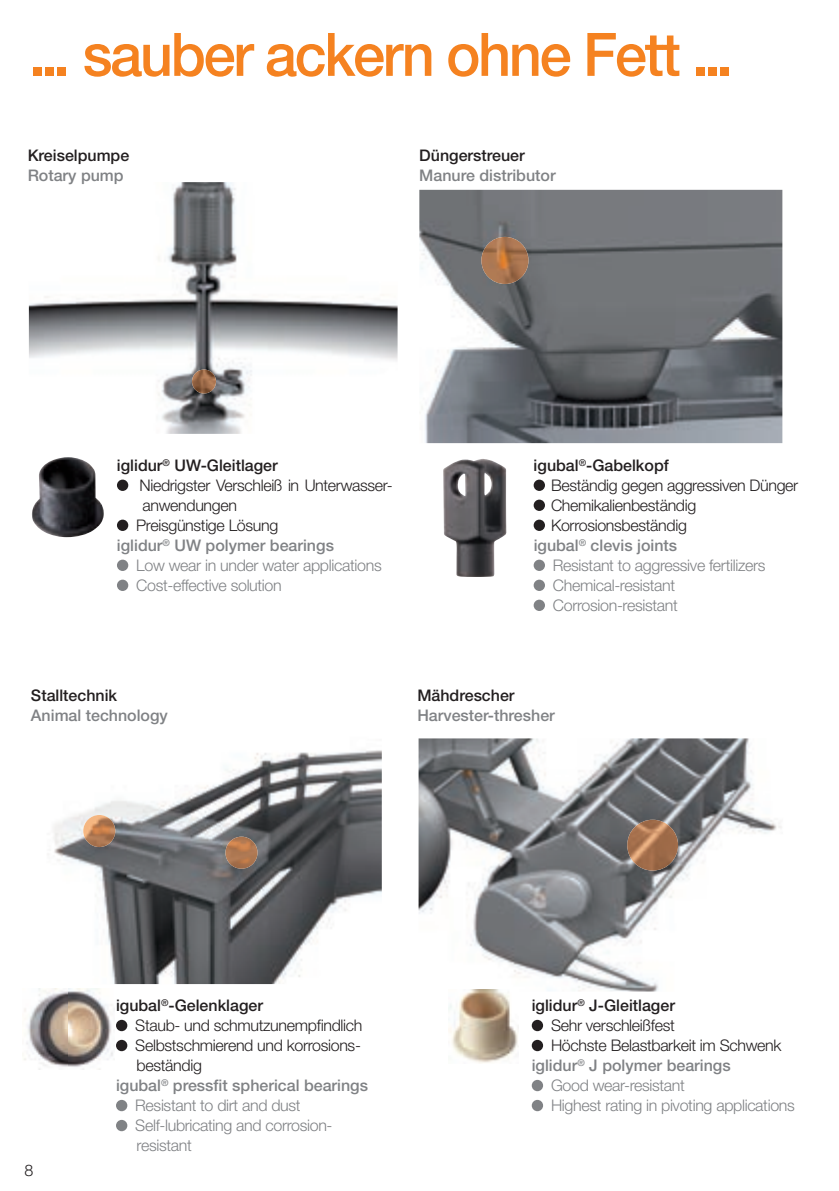
<style>
.page{position:relative;width:839px;height:1191px;background:#fff}
.page>*{position:absolute;margin:0;border:0;box-sizing:border-box;transform-origin:0 0}
.t1{font:500 60px "Helvetica Neue LT";letter-spacing:-.04em;color:#f58220}
.t2{font:300 16px "Helvetica Neue LT";letter-spacing:-.02em;color:#231f20}
.t3{font:300 16px "Helvetica Neue LT";letter-spacing:-.02em;color:#808285}
.t4{font:500 16px "Helvetica Neue LT";color:#808285}
.t5{font:500 16px "Helvetica Neue LT";color:#231f20}
</style>
<div class="page">
<div style="left:117px;top:479px;width:11px;height:12px;background:#231f20;border-radius:50%"></div>
<div style="left:117px;top:519px;width:11px;height:12px;background:#231f20;border-radius:50%"></div>
<div style="left:117px;top:559px;width:11px;height:12px;background:#808285;border-radius:50%"></div>
<div style="left:117px;top:579px;width:11px;height:12px;background:#808285;border-radius:50%"></div>
<img style="left:32px;top:457px;width:72px;height:80px">
<img style="left:29px;top:182px;width:369px;height:252px">
<img style="left:192px;top:369px;width:24px;height:24px;border-radius:12px">
<img style="left:419px;top:738px;width:363px;height:253px">
<img style="left:627px;top:819px;width:51px;height:51px;border-radius:25px">
<div style="left:532px;top:1019px;width:11px;height:12px;background:#231f20;border-radius:50%"></div>
<div style="left:532px;top:1039px;width:11px;height:12px;background:#231f20;border-radius:50%"></div>
<div style="left:532px;top:1079px;width:11px;height:12px;background:#808285;border-radius:50%"></div>
<div style="left:532px;top:1099px;width:11px;height:12px;background:#808285;border-radius:50%"></div>
<img style="left:449px;top:989px;width:70px;height:74px">
<div style="left:534px;top:479px;width:11px;height:12px;background:#231f20;border-radius:50%"></div>
<div style="left:534px;top:499px;width:11px;height:12px;background:#231f20;border-radius:50%"></div>
<div style="left:534px;top:519px;width:11px;height:12px;background:#231f20;border-radius:50%"></div>
<div style="left:534px;top:559px;width:11px;height:12px;background:#808285;border-radius:50%"></div>
<div style="left:534px;top:579px;width:11px;height:12px;background:#808285;border-radius:50%"></div>
<div style="left:534px;top:599px;width:11px;height:12px;background:#808285;border-radius:50%"></div>
<img style="left:419px;top:190px;width:363px;height:253px">
<img style="left:481px;top:237px;width:47px;height:47px;border-radius:24px">
<img style="left:443px;top:459px;width:64px;height:118px">
<img style="left:48px;top:750px;width:334px;height:234px">
<img style="left:83px;top:815px;width:32px;height:32px;border-radius:16px">
<img style="left:225px;top:836px;width:33px;height:32px;border-radius:16px">
<div style="left:116px;top:1019px;width:11px;height:12px;background:#231f20;border-radius:50%"></div>
<div style="left:116px;top:1039px;width:11px;height:12px;background:#231f20;border-radius:50%"></div>
<div style="left:116px;top:1099px;width:11px;height:12px;background:#808285;border-radius:50%"></div>
<div style="left:116px;top:1119px;width:11px;height:12px;background:#808285;border-radius:50%"></div>
<img style="left:24px;top:988px;width:91px;height:81px">
<h1 class="t1" style="left:29px;top:19px;width:705px">... sauber ackern ohne Fett ...</h1>
<p class="t5" style="left:28px;top:146px;width:103px">Kreiselpumpe</p>
<p class="t4" style="left:28px;top:166px;width:98px">Rotary pump</p>
<p class="t5" style="left:419px;top:146px;width:107px">Düngerstreuer</p>
<p class="t4" style="left:419px;top:166px;width:138px">Manure distributor</p>
<p class="t5" style="left:117px;top:456px;width:162px">iglidur<sup>®</sup> UW-Gleitlager</p>
<p class="t2" style="left:139px;top:475px;width:255px">Niedrigster Verschleiß in Unterwasser-</p>
<p class="t2" style="left:142px;top:495px;width:96px">anwendungen</p>
<p class="t2" style="left:136px;top:515px;width:144px">Preisgünstige Lösung</p>
<p class="t4" style="left:117px;top:536px;width:219px">iglidur<sup>®</sup> UW polymer bearings</p>
<p class="t3" style="left:136px;top:555px;width:247px">Low wear in under water applications</p>
<p class="t3" style="left:136px;top:575px;width:147px">Cost-effective solution</p>
<p class="t5" style="left:534px;top:456px;width:137px">igubal<sup>®</sup>-Gabelkopf</p>
<p class="t2" style="left:551px;top:475px;width:249px">Beständig gegen aggressiven Dünger</p>
<p class="t2" style="left:551px;top:495px;width:147px">Chemikalienbeständig</p>
<p class="t2" style="left:551px;top:515px;width:137px">Korrosionsbeständig</p>
<p class="t4" style="left:534px;top:536px;width:145px">igubal<sup>®</sup> clevis joints</p>
<p class="t3" style="left:553px;top:555px;width:214px">Resistant to aggressive fertilizers</p>
<p class="t3" style="left:553px;top:575px;width:124px">Chemical-resistant</p>
<p class="t3" style="left:553px;top:595px;width:126px">Corrosion-resistant</p>
<p class="t5" style="left:31px;top:686px;width:88px">Stalltechnik</p>
<p class="t4" style="left:31px;top:706px;width:138px">Animal technology</p>
<p class="t5" style="left:417px;top:686px;width:99px">Mähdrescher</p>
<p class="t4" style="left:417px;top:706px;width:139px">Harvester-thresher</p>
<p class="t2" style="left:25px;top:1160px;width:10px">8</p>
<p class="t5" style="left:116px;top:996px;width:149px">igubal<sup>®</sup>-Gelenklager</p>
<p class="t2" style="left:135px;top:1015px;width:229px">Staub- und schmutzunempfindlich</p>
<p class="t2" style="left:135px;top:1035px;width:227px">Selbstschmierend und korrosions-</p>
<p class="t2" style="left:137px;top:1055px;width:67px">beständig</p>
<p class="t4" style="left:116px;top:1076px;width:254px">igubal<sup>®</sup> pressfit spherical bearings</p>
<p class="t3" style="left:135px;top:1095px;width:167px">Resistant to dirt and dust</p>
<p class="t3" style="left:135px;top:1115px;width:199px">Self-lubricating and corrosion-</p>
<p class="t3" style="left:137px;top:1135px;width:57px">resistant</p>
<p class="t5" style="left:532px;top:996px;width:145px">iglidur<sup>®</sup> J-Gleitlager</p>
<p class="t2" style="left:551px;top:1015px;width:125px">Sehr verschleißfest</p>
<p class="t2" style="left:551px;top:1035px;width:232px">Höchste Belastbarkeit im Schwenk</p>
<p class="t4" style="left:532px;top:1056px;width:200px">iglidur<sup>®</sup> J polymer bearings</p>
<p class="t3" style="left:551px;top:1075px;width:135px">Good wear-resistant</p>
<p class="t3" style="left:551px;top:1095px;width:245px">Highest rating in pivoting applications</p>
</div>
